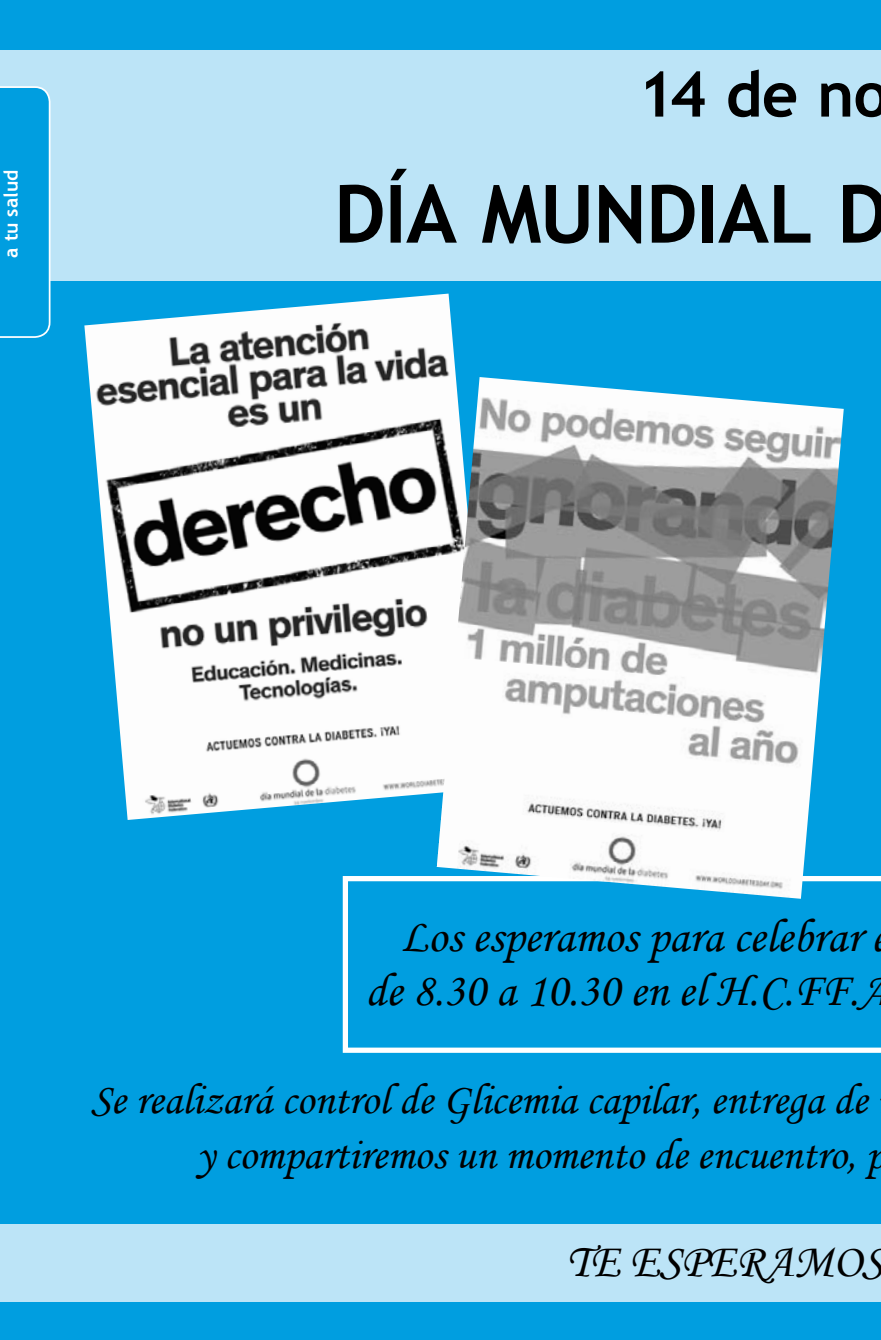
<style>
.page{position:relative;width:881px;height:1340px;background:#fff}
.page>*{position:absolute;margin:0;border:0;box-sizing:border-box;transform-origin:0 0}
.t1{font:700 80.5px "Trebuchet MS";letter-spacing:-.015em;color:#000}
.t2{font:700 63px "Trebuchet MS";color:#000}
.t3{font:47.25px/54.2px "Monotype Corsiva";color:#000;text-align:center}
.t4{font:43.75px/54.2px "Monotype Corsiva";color:#000}
.t5{font:700 19.25px "Trebuchet MS";color:#fff}
</style>
<div class="page">
<div style="left:0;top:0;width:881px;height:1339px;background:#009ee0"></div>
<img style="left:84px;top:293px;width:372px;height:527px">
<div style="left:0;top:50px;width:881px;height:231px;background:#bce4f7"></div>
<svg style="left:343px;top:876px;width:538px;height:176px"></svg>
<img style="left:436px;top:377px;width:407px;height:521px">
<div style="left:0;top:1224px;width:881px;height:77px;background:#bce4f7"></div>
<div style="left:0;top:86px;width:50px;height:252px;background:#009ee0"></div>
<p class="t5" style="left:-1px;top:257px;width:89px;rotate:-90deg">a tu salud</p>
<h2 class="t2" style="left:637px;top:55px;width:253px">14 de no</h2>
<h1 class="t1" style="left:334px;top:164px;width:556px">DÍA MUNDIAL D</h1>
<p class="t3" style="left:365px;top:909px;width:524px">Los esperamos para celebrar<br>de 8.30 a 10.30 en el H.C.FF.A</p>
<p class="t4" style="left:197px;top:1073px;width:689px;text-indent:-106px">Se realizará control de Glicemia capilar, entrega de y compartiremos un momento de encuentro, p</p>
<p class="t3" style="left:566px;top:1234px;width:318px">TE ESPERAMOS</p>
</div>
